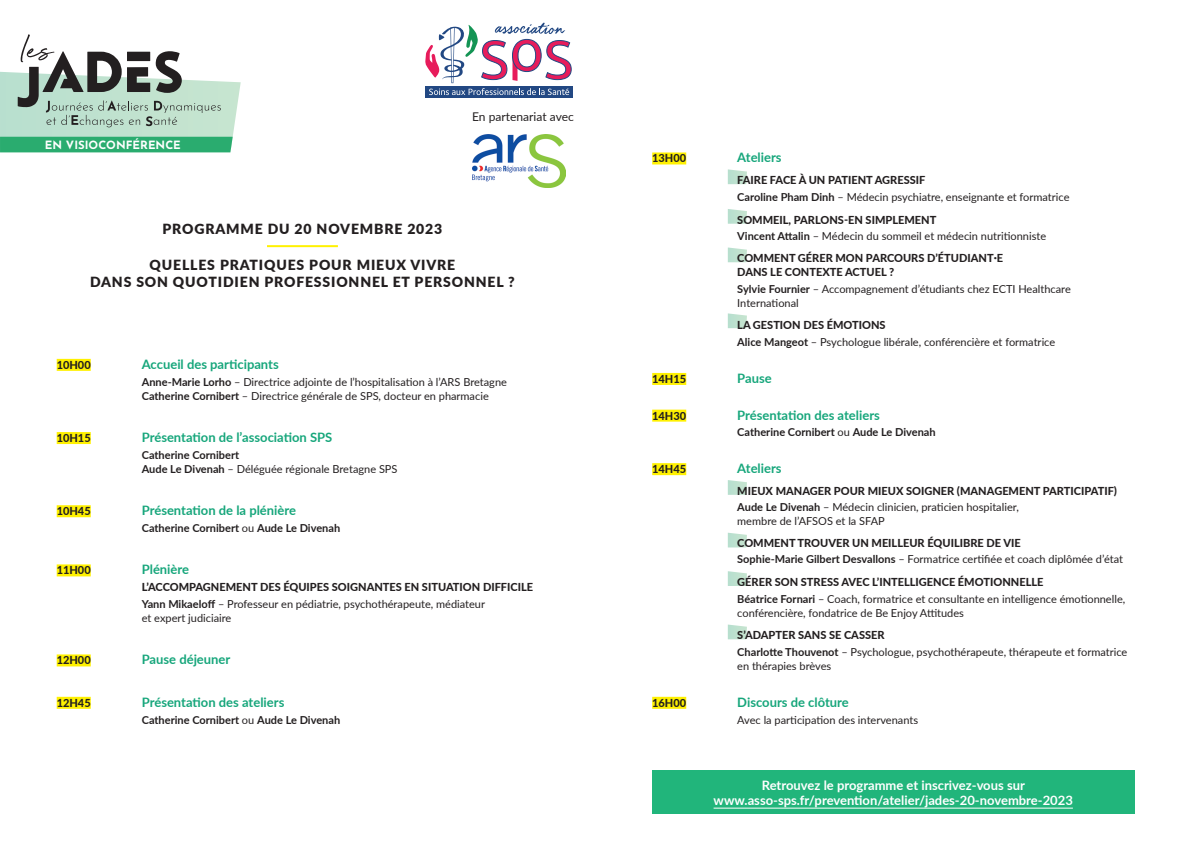
<style>
.page{position:relative;width:1191px;height:842px;background:#fff}
.page>*{position:absolute;margin:0;border:0;box-sizing:border-box;transform-origin:0 0}
.t1{font:900 14px/16.8px "Lato";letter-spacing:.06em;color:#231f20;text-align:center}
.t2{font:700 13px "Lato";color:#16a67b}
.t3{font:700 13px/15.6px "Lato";color:#fff;text-align:center}
.t4{font:12px "Lato";color:#231f20}
.t5{font:700 11.4px "Josefin Sans";color:#fff}
.t6{font:11px/16.8px "Lato";color:#231f20}
.t7{font:800 11px/16.8px "Lato";color:#231f20}
.t8{font:700 11px/14px "Lato";color:#231f20}
.s1{font-weight:700}
.s2{font-weight:400}
.s3{font-weight:800}
</style>
<div class="page">
<hr style="left:267px;top:245px;width:71px;height:2px;background:#fff101">
<div style="left:57px;top:359px;width:34px;height:12px;background:#fff101"></div>
<div style="left:57px;top:432px;width:34px;height:12px;background:#fff101"></div>
<div style="left:57px;top:505px;width:34px;height:12px;background:#fff101"></div>
<div style="left:57px;top:564px;width:34px;height:12px;background:#fff101"></div>
<div style="left:57px;top:654px;width:34px;height:12px;background:#fff101"></div>
<div style="left:57px;top:697px;width:34px;height:12px;background:#fff101"></div>
<svg style="left:728px;top:169px;width:19px;height:15px"></svg>
<svg style="left:728px;top:209px;width:19px;height:15px"></svg>
<svg style="left:728px;top:247px;width:19px;height:15px"></svg>
<svg style="left:728px;top:313px;width:19px;height:15px"></svg>
<svg style="left:728px;top:480px;width:19px;height:15px"></svg>
<svg style="left:728px;top:533px;width:19px;height:14px"></svg>
<svg style="left:728px;top:571px;width:19px;height:15px"></svg>
<svg style="left:728px;top:624px;width:19px;height:15px"></svg>
<div style="left:652px;top:152px;width:34px;height:12px;background:#fff101"></div>
<div style="left:652px;top:373px;width:34px;height:12px;background:#fff101"></div>
<div style="left:652px;top:410px;width:34px;height:12px;background:#fff101"></div>
<div style="left:652px;top:463px;width:34px;height:12px;background:#fff101"></div>
<div style="left:652px;top:697px;width:34px;height:12px;background:#fff101"></div>
<div style="left:652px;top:770px;width:482px;height:44px;background:#21b57b"></div>
<hr style="left:713px;top:808px;width:360px;height:1px;background:#fff">
<div style="left:425px;top:86px;width:148px;height:12px;background:#224883"></div>
<svg style="left:425px;top:23px;width:147px;height:72px"></svg>
<img style="left:472px;top:134px;width:93px;height:54px">
<svg style="left:0;top:34px;width:241px;height:118px"></svg>
<p class="t5" style="left:45px;top:135px;width:137px">EN VISIOCONFÉRENCE</p>
<p class="t4" style="left:472px;top:108px;width:103px">En partenariat avec</p>
<p class="t1" style="left:162px;top:220px;width:281px">PROGRAMME DU 20 NOVEMBRE 2023</p>
<p class="t1" style="left:90px;top:256px;width:426px">QUELLES PRATIQUES POUR MIEUX VIVRE<br>DANS SON QUOTIDIEN PROFESSIONNEL ET PERSONNEL ?</p>
<p class="t7" style="left:57px;top:356px;width:36px">10H00</p>
<p class="t2" style="left:142px;top:355px;width:138px">Accueil des participants</p>
<p class="t6" style="left:142px;top:374px;width:367px;line-height:14px"><span class="s1">Anne-Marie Lorho</span> – Directrice adjointe de l’hospitalisation à l’ARS Bretagne<br><span class="s1">Catherine Cornibert</span> – Directrice générale de SPS, docteur en pharmacie</p>
<p class="t7" style="left:57px;top:429px;width:36px">10H15</p>
<p class="t2" style="left:142px;top:428px;width:192px">Présentation de l’association SPS</p>
<p class="t8" style="left:142px;top:447px;width:257px">Catherine Cornibert<br>Aude Le Divenah <span class="s2">– Déléguée régionale Bretagne SPS</span></p>
<p class="t7" style="left:57px;top:502px;width:36px">10H45</p>
<p class="t2" style="left:142px;top:501px;width:156px">Présentation de la plénière</p>
<p class="t8" style="left:142px;top:521px;width:200px">Catherine Cornibert <span class="s2">ou</span> Aude Le Divenah</p>
<p class="t7" style="left:57px;top:561px;width:36px">11H00</p>
<p class="t2" style="left:142px;top:560px;width:49px">Plénière</p>
<p class="t7" style="left:142px;top:578px;width:393px">L’ACCOMPAGNEMENT DES ÉQUIPES SOIGNANTES EN SITUATION DIFFICILE<br><span class="s1">Yann Mikaeloff</span> <span class="s2">– Professeur en pédiatrie, psychothérapeute, médiateur</span></p>
<p class="t6" style="left:142px;top:609px;width:91px">et expert judiciaire</p>
<p class="t7" style="left:57px;top:651px;width:36px">12H00</p>
<p class="t2" style="left:142px;top:650px;width:90px">Pause déjeuner</p>
<p class="t7" style="left:57px;top:694px;width:36px">12H45</p>
<p class="t2" style="left:142px;top:692px;width:144px">Présentation des ateliers</p>
<p class="t8" style="left:142px;top:712px;width:200px">Catherine Cornibert <span class="s2">ou</span> Aude Le Divenah</p>
<p class="t7" style="left:652px;top:150px;width:36px">13H00</p>
<p class="t2" style="left:737px;top:148px;width:46px">Ateliers</p>
<p class="t6" style="left:737px;top:171px;width:334px"><span class="s3">FAIRE FACE À UN PATIENT AGRESSIF<br></span><span class="s1">Caroline Pham Dinh</span> – Médecin psychiatre, enseignante et formatrice</p>
<p class="t6" style="left:737px;top:211px;width:310px;line-height:16px"><span class="s3">SOMMEIL, PARLONS-EN SIMPLEMENT<br></span><span class="s1">Vincent Attalin</span> – Médecin du sommeil et médecin nutritionniste</p>
<p class="t7" style="left:737px;top:251px;width:267px;line-height:14px">COMMENT GÉRER MON PARCOURS D’ÉTUDIANT·E<br>DANS LE CONTEXTE ACTUEL ?</p>
<p class="t6" style="left:737px;top:281px;width:335px;line-height:14px"><span class="s1">Sylvie Fournier</span> – Accompagnement d’étudiants chez ECTI Healthcare<br>International</p>
<p class="t6" style="left:737px;top:317px;width:319px"><span class="s3">LA GESTION DES ÉMOTIONS<br></span><span class="s1">Alice Mangeot</span> – Psychologue libérale, conférencière et formatrice</p>
<p class="t7" style="left:652px;top:370px;width:36px">14H15</p>
<p class="t2" style="left:737px;top:369px;width:36px">Pause</p>
<p class="t7" style="left:652px;top:407px;width:36px">14H30</p>
<p class="t2" style="left:737px;top:405px;width:144px">Présentation des ateliers</p>
<p class="t8" style="left:737px;top:425px;width:200px">Catherine Cornibert <span class="s2">ou</span> Aude Le Divenah</p>
<p class="t7" style="left:652px;top:460px;width:36px">14H45</p>
<p class="t2" style="left:737px;top:459px;width:46px">Ateliers</p>
<p class="t7" style="left:737px;top:482px;width:381px;line-height:16px">MIEUX MANAGER POUR MIEUX SOIGNER (MANAGEMENT PARTICIPATIF)<br><span class="s1">Aude Le Divenah</span> <span class="s2">– Médecin clinicien, praticien hospitalier,</span></p>
<p class="t6" style="left:737px;top:512px;width:149px">membre de l’AFSOS et la SFAP</p>
<p class="t6" style="left:737px;top:535px;width:387px;line-height:16px"><span class="s3">COMMENT TROUVER UN MEILLEUR ÉQUILIBRE DE VIE<br></span><span class="s1">Sophie-Marie Gilbert Desvallons</span> – Formatrice certifiée et coach diplômée d’état</p>
<p class="t6" style="left:737px;top:573px;width:389px"><span class="s3">GÉRER SON STRESS AVEC L’INTELLIGENCE ÉMOTIONNELLE<br></span><span class="s1">Béatrice Fornari</span> – Coach, formatrice et consultante en intelligence émotionnelle,</p>
<p class="t6" style="left:737px;top:604px;width:228px">conférencière, fondatrice de Be Enjoy Attitudes</p>
<p class="t6" style="left:737px;top:626px;width:391px"><span class="s3">S’ADAPTER SANS SE CASSER<br></span><span class="s1">Charlotte Thouvenot</span> – Psychologue, psychothérapeute, thérapeute et formatrice</p>
<p class="t6" style="left:737px;top:657px;width:95px">en thérapies brèves</p>
<p class="t7" style="left:652px;top:694px;width:36px">16H00</p>
<p class="t2" style="left:737px;top:692px;width:113px">Discours de clôture</p>
<p class="t6" style="left:737px;top:711px;width:182px">Avec la participation des intervenants</p>
<p class="t3" style="left:713px;top:776px;width:361px">Retrouvez le programme et inscrivez-vous sur www.asso-sps.fr/prevention/atelier/jades-20-novembre-2023</p>
</div>
